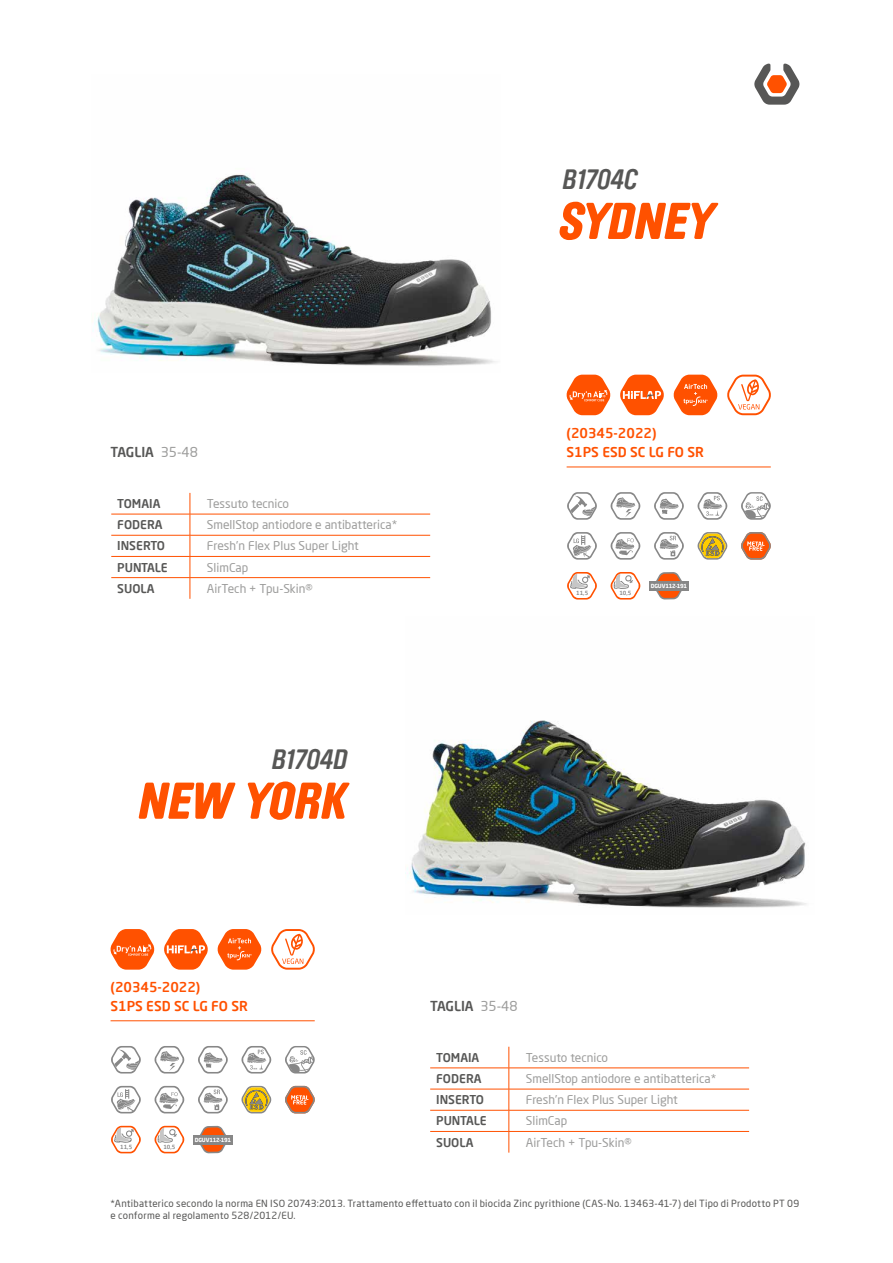
<style>
.page{position:relative;width:893px;height:1263px;background:#fff}
.page>*{position:absolute;margin:0;border:0;box-sizing:border-box;transform-origin:0 0}
.t1{font:italic 900 51px "Brauer Neue";color:#ff5100}
.t2{font:italic 700 27.6px "Brauer Neue";letter-spacing:-.015em;color:#575756}
.t3{font:500 13.5px "Neo Sans Pro";color:#ff5100}
.t4{font:500 13.5px "Neo Sans Pro";color:#575756}
.t5{font:12px "Neo Sans Pro";color:#9d9d9c}
.t6{font:500 12px "Neo Sans Pro";color:#575756}
.t7{font:500 12px "Neo Sans Pro";letter-spacing:-.02em;color:#575756}
.t8{font:9.75px/11.7px "Neo Sans Pro";letter-spacing:.02em;color:#575756}
.t9{font:500 5.7px "Neo Sans Pro";color:#878787}
.t10{font:700 5.55px "Neo Sans Pro";letter-spacing:-.035em;color:#fff}
.s1{font-weight:400;color:#9d9d9c}
</style>
<div class="page">
<svg style="left:754px;top:63px;width:45px;height:42px"></svg>
<img style="left:93px;top:174px;width:403px;height:192px">
<img style="left:407px;top:720px;width:400px;height:188px">
<hr style="left:111px;top:514px;width:79px;height:1px;background:#ff5100">
<hr style="left:190px;top:514px;width:240px;height:1px;background:#ff5100">
<hr style="left:111px;top:535px;width:79px;height:1px;background:#ff5100">
<hr style="left:190px;top:535px;width:240px;height:1px;background:#ff5100">
<hr style="left:111px;top:556px;width:79px;height:1px;background:#ff5100">
<hr style="left:190px;top:556px;width:240px;height:1px;background:#ff5100">
<hr style="left:111px;top:577px;width:79px;height:1px;background:#ff5100">
<hr style="left:190px;top:577px;width:240px;height:1px;background:#ff5100">
<svg style="left:190px;top:493px;width:1px;height:106px"></svg>
<hr style="left:430px;top:1068px;width:79px;height:1px;background:#ff5100">
<hr style="left:509px;top:1068px;width:240px;height:1px;background:#ff5100">
<hr style="left:430px;top:1089px;width:79px;height:1px;background:#ff5100">
<hr style="left:509px;top:1089px;width:240px;height:1px;background:#ff5100">
<hr style="left:430px;top:1110px;width:79px;height:1px;background:#ff5100">
<hr style="left:509px;top:1110px;width:240px;height:1px;background:#ff5100">
<hr style="left:430px;top:1131px;width:79px;height:1px;background:#ff5100">
<hr style="left:509px;top:1131px;width:240px;height:1px;background:#ff5100">
<svg style="left:509px;top:1047px;width:1px;height:105px"></svg>
<hr style="left:567px;top:467px;width:204px;height:1px;background:#ff5100">
<svg style="left:567px;top:492px;width:30px;height:28px"></svg>
<svg style="left:610px;top:492px;width:31px;height:28px"></svg>
<svg style="left:654px;top:492px;width:30px;height:28px"></svg>
<svg style="left:697px;top:492px;width:31px;height:28px"></svg>
<svg style="left:741px;top:492px;width:30px;height:28px"></svg>
<svg style="left:567px;top:532px;width:30px;height:28px"></svg>
<svg style="left:610px;top:532px;width:31px;height:28px"></svg>
<svg style="left:654px;top:532px;width:30px;height:28px"></svg>
<svg style="left:697px;top:532px;width:30px;height:28px"></svg>
<svg style="left:741px;top:532px;width:30px;height:28px"></svg>
<svg style="left:567px;top:572px;width:30px;height:27px"></svg>
<svg style="left:610px;top:572px;width:31px;height:27px"></svg>
<svg style="left:656px;top:572px;width:26px;height:27px"></svg>
<div style="left:649px;top:581px;width:40px;height:10px;background:#878787"></div>
<hr style="left:111px;top:1020px;width:204px;height:1px;background:#ff5100">
<svg style="left:111px;top:1046px;width:30px;height:27px"></svg>
<svg style="left:154px;top:1046px;width:31px;height:27px"></svg>
<svg style="left:198px;top:1046px;width:30px;height:27px"></svg>
<svg style="left:241px;top:1046px;width:30px;height:27px"></svg>
<svg style="left:285px;top:1046px;width:30px;height:27px"></svg>
<svg style="left:111px;top:1086px;width:30px;height:27px"></svg>
<svg style="left:154px;top:1086px;width:31px;height:27px"></svg>
<svg style="left:198px;top:1086px;width:30px;height:27px"></svg>
<svg style="left:241px;top:1086px;width:30px;height:27px"></svg>
<svg style="left:285px;top:1086px;width:30px;height:27px"></svg>
<svg style="left:111px;top:1126px;width:30px;height:27px"></svg>
<svg style="left:154px;top:1126px;width:31px;height:27px"></svg>
<svg style="left:198px;top:1126px;width:30px;height:27px"></svg>
<div style="left:193px;top:1135px;width:40px;height:9px;background:#878787"></div>
<svg style="left:620px;top:375px;width:44px;height:40px"></svg>
<svg style="left:566px;top:375px;width:45px;height:40px"></svg>
<svg style="left:727px;top:375px;width:44px;height:40px"></svg>
<svg style="left:673px;top:375px;width:45px;height:40px"></svg>
<svg style="left:164px;top:929px;width:44px;height:41px"></svg>
<svg style="left:110px;top:929px;width:45px;height:41px"></svg>
<svg style="left:271px;top:929px;width:44px;height:41px"></svg>
<svg style="left:217px;top:929px;width:45px;height:41px"></svg>
<h2 class="t2" style="left:563px;top:164px;width:76px">B1704C</h2>
<h1 class="t1" style="left:560px;top:191px;width:156px">SYDNEY</h1>
<p class="t4" style="left:111px;top:444px;width:89px">TAGLIA <span class="s1">35-48</span></p>
<p class="t6" style="left:117px;top:496px;width:45px">TOMAIA</p>
<p class="t5" style="left:207px;top:496px;width:84px">Tessuto tecnico</p>
<p class="t6" style="left:117px;top:517px;width:47px">FODERA</p>
<p class="t5" style="left:207px;top:517px;width:192px">SmellStop antiodore e antibatterica*</p>
<p class="t6" style="left:117px;top:538px;width:49px">INSERTO</p>
<p class="t5" style="left:207px;top:539px;width:153px">Fresh’n Flex Plus Super Light</p>
<p class="t7" style="left:117px;top:560px;width:52px">PUNTALE</p>
<p class="t5" style="left:207px;top:560px;width:43px">SlimCap</p>
<p class="t6" style="left:117px;top:581px;width:39px">SUOLA</p>
<p class="t5" style="left:207px;top:581px;width:107px">AirTech + Tpu-Skin®</p>
<h2 class="t2" style="left:273px;top:744px;width:77px">B1704D</h2>
<h1 class="t1" style="left:140px;top:771px;width:210px">NEW YORK</h1>
<p class="t3" style="left:567px;top:424px;width:91px">(20345-2022)</p>
<p class="t3" style="left:567px;top:444px;width:139px">S1PS ESD SC LG FO SR</p>
<p class="t9" style="left:576px;top:589px;width:14px">11,5</p>
<p class="t9" style="left:619px;top:589px;width:14px">10,5</p>
<p class="t10" style="left:651px;top:582px;width:38px">DGUV112-191</p>
<p class="t3" style="left:111px;top:978px;width:91px">(20345-2022)</p>
<p class="t3" style="left:111px;top:998px;width:139px">S1PS ESD SC LG FO SR</p>
<p class="t9" style="left:120px;top:1143px;width:14px">11,5</p>
<p class="t9" style="left:163px;top:1143px;width:14px">10,5</p>
<p class="t10" style="left:195px;top:1136px;width:38px">DGUV112-191</p>
<p class="t4" style="left:430px;top:998px;width:89px">TAGLIA <span class="s1">35-48</span></p>
<p class="t6" style="left:436px;top:1050px;width:45px">TOMAIA</p>
<p class="t5" style="left:526px;top:1050px;width:84px">Tessuto tecnico</p>
<p class="t6" style="left:436px;top:1071px;width:47px">FODERA</p>
<p class="t5" style="left:526px;top:1071px;width:192px">SmellStop antiodore e antibatterica*</p>
<p class="t6" style="left:436px;top:1092px;width:49px">INSERTO</p>
<p class="t5" style="left:526px;top:1092px;width:153px">Fresh’n Flex Plus Super Light</p>
<p class="t7" style="left:436px;top:1113px;width:52px">PUNTALE</p>
<p class="t5" style="left:526px;top:1114px;width:43px">SlimCap</p>
<p class="t6" style="left:436px;top:1134px;width:39px">SUOLA</p>
<p class="t5" style="left:526px;top:1135px;width:107px">AirTech + Tpu-Skin®</p>
<p class="t8" style="left:111px;top:1198px;width:690px">*Antibatterico secondo la norma EN ISO 20743:2013. Trattamento effettuato con il biocida Zinc pyrithione (CAS-No. 13463-41-7) del Tipo di Prodotto PT 09 e conforme al regolamento 528/2012/EU.</p>
</div>
